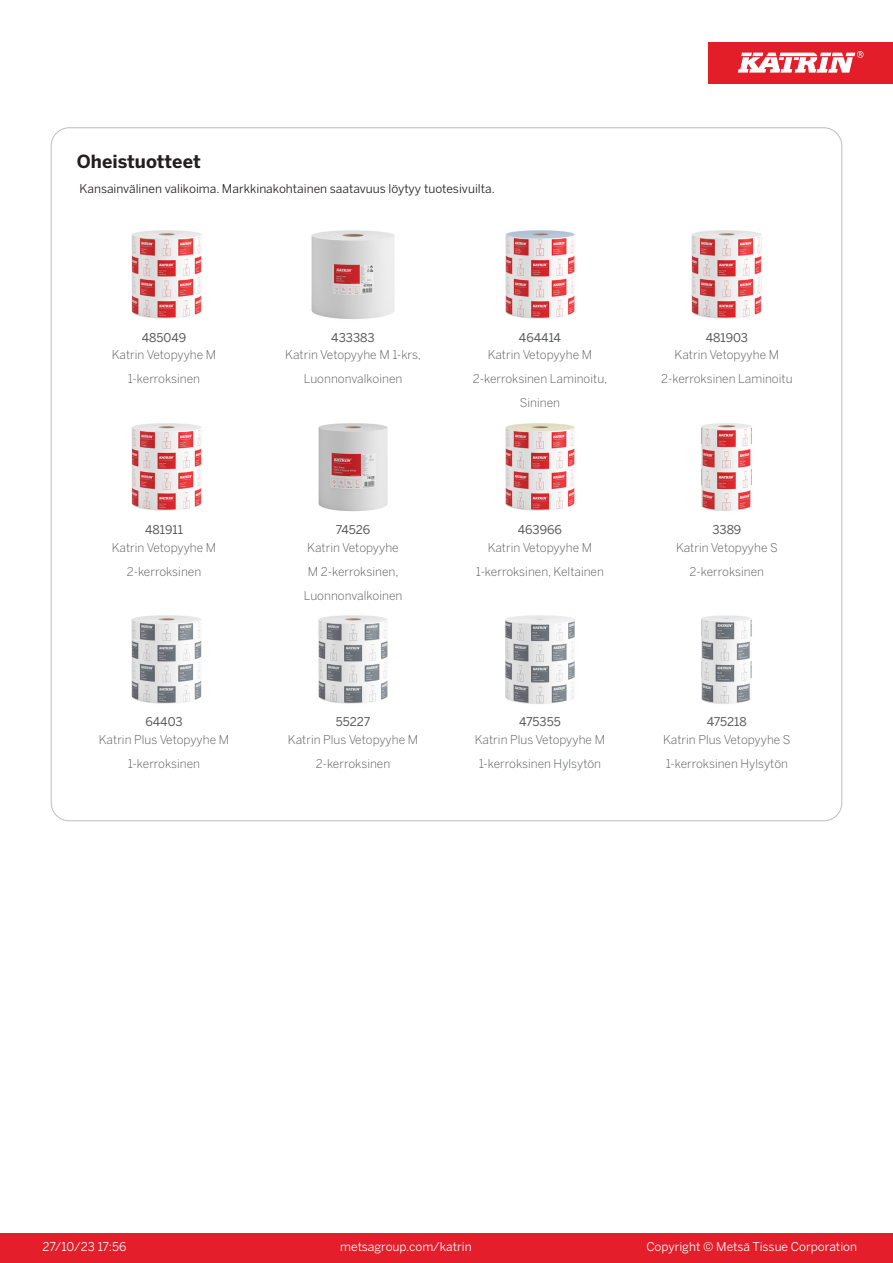
<style>
.page{position:relative;width:893px;height:1263px;background:#fff}
.page>*{position:absolute;margin:0;border:0;box-sizing:border-box;transform-origin:0 0}
.T_TableHeader{font:700 18px "Benton Sans";color:#231f20}
.T_RelatedName{font:300 12px/24px "Benton Sans";color:#57585a;text-align:center}
.T_TableBody{font:12px "Benton Sans";color:#231f20}
.T_RelatedCode{font:12px "Benton Sans";color:#57585a}
.t1{font:12px "Benton Sans";color:#fff}
</style>
<div class="page">
<div style="left:0;top:1233px;width:893px;height:30px;background:#e41e2b"></div>
<div style="left:708px;top:43px;width:185px;height:41px;background:#e31e28"></div>
<svg style="left:738px;top:51px;width:126px;height:22px"></svg>
<img style="left:131px;top:230px;width:71px;height:89px">
<img style="left:311px;top:230px;width:84px;height:89px">
<img style="left:505px;top:230px;width:70px;height:89px">
<img style="left:691px;top:230px;width:71px;height:89px">
<img style="left:131px;top:423px;width:71px;height:88px">
<img style="left:318px;top:423px;width:70px;height:89px">
<img style="left:505px;top:423px;width:70px;height:88px">
<img style="left:701px;top:423px;width:51px;height:88px">
<img style="left:131px;top:615px;width:71px;height:89px">
<img style="left:318px;top:615px;width:70px;height:89px">
<img style="left:505px;top:615px;width:70px;height:89px">
<img style="left:701px;top:615px;width:51px;height:89px">
<p class="T_TableHeader" style="left:77px;top:150px;width:125px">Oheistuotteet</p>
<p class="T_TableBody" style="left:80px;top:181px;width:417px">Kansainvälinen valikoima. Markkinakohtainen saatavuus löytyy tuotesivuilta.</p>
<p class="T_RelatedCode" style="left:142px;top:330px;width:46px">485049</p>
<p class="T_RelatedCode" style="left:331px;top:330px;width:45px">433383</p>
<p class="T_RelatedCode" style="left:519px;top:330px;width:43px">464414</p>
<p class="T_RelatedCode" style="left:706px;top:330px;width:44px">481903</p>
<p class="T_RelatedName" style="left:112px;top:343px;width:106px">Katrin Vetopyyhe M<br>1-kerroksinen</p>
<p class="T_RelatedName" style="left:285px;top:343px;width:137px">Katrin Vetopyyhe M 1-krs,<br>Luonnonvalkoinen</p>
<p class="T_RelatedName" style="left:473px;top:343px;width:136px">Katrin Vetopyyhe M<br>2-kerroksinen Laminoitu,<br>Sininen</p>
<p class="T_RelatedName" style="left:661px;top:343px;width:133px">Katrin Vetopyyhe M<br>2-kerroksinen Laminoitu</p>
<p class="T_RelatedCode" style="left:145px;top:522px;width:39px">481911</p>
<p class="T_RelatedCode" style="left:336px;top:522px;width:36px">74526</p>
<p class="T_RelatedCode" style="left:518px;top:522px;width:46px">463966</p>
<p class="T_RelatedCode" style="left:712px;top:522px;width:30px">3389</p>
<p class="T_RelatedName" style="left:112px;top:535px;width:106px">Katrin Vetopyyhe M<br>2-kerroksinen</p>
<p class="T_RelatedName" style="left:304px;top:535px;width:100px">Katrin Vetopyyhe<br>M 2-kerroksinen,<br>Luonnonvalkoinen</p>
<p class="T_RelatedName" style="left:476px;top:535px;width:130px">Katrin Vetopyyhe M<br>1-kerroksinen, Keltainen</p>
<p class="T_RelatedName" style="left:676px;top:535px;width:103px">Katrin Vetopyyhe S<br>2-kerroksinen</p>
<p class="T_RelatedCode" style="left:145px;top:714px;width:39px">64403</p>
<p class="T_RelatedCode" style="left:336px;top:714px;width:36px">55227</p>
<p class="T_RelatedCode" style="left:519px;top:714px;width:43px">475355</p>
<p class="T_RelatedCode" style="left:707px;top:714px;width:42px">475218</p>
<p class="T_RelatedName" style="left:99px;top:728px;width:132px">Katrin Plus Vetopyyhe M<br>1-kerroksinen</p>
<p class="T_RelatedName" style="left:288px;top:728px;width:132px">Katrin Plus Vetopyyhe M<br>2-kerroksinen</p>
<p class="T_RelatedName" style="left:475px;top:728px;width:132px">Katrin Plus Vetopyyhe M<br>1-kerroksinen Hylsytön</p>
<p class="T_RelatedName" style="left:663px;top:728px;width:129px;text-align:left">Katrin Plus Vetopyyhe S<br>1-kerroksinen Hylsytön</p>
<p class="t1" style="left:43px;top:1239px;width:85px">27/10/23 17:56</p>
<p class="t1" style="left:340px;top:1239px;width:133px">metsagroup.com/katrin</p>
<p class="t1" style="left:646px;top:1239px;width:212px">Copyright © Metsä Tissue Corporation</p>
</div>
